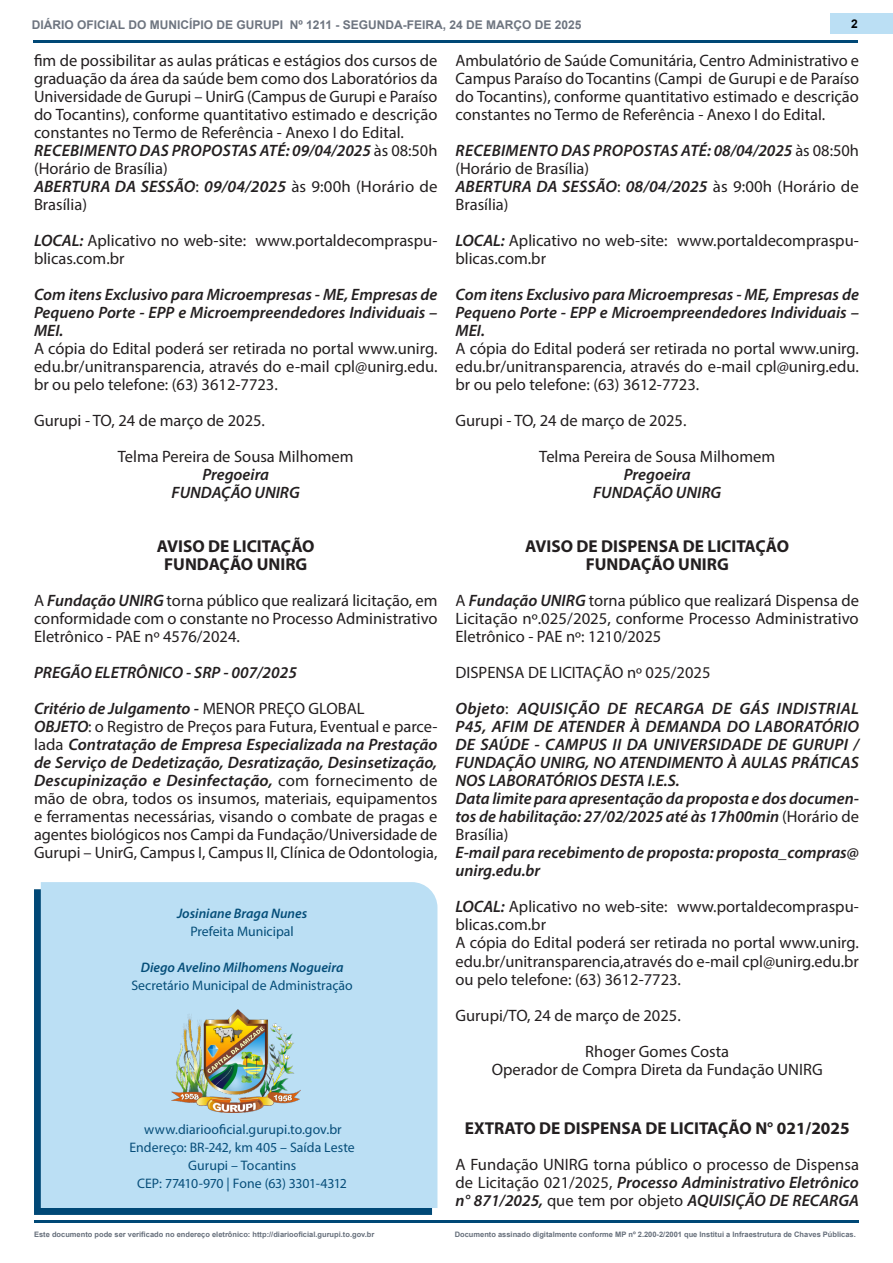
<style>
.page{position:relative;width:893px;height:1263px;background:#fff}
.page>*{position:absolute;margin:0;border:0;box-sizing:border-box;transform-origin:0 0}
.proto{font:700 17.25px "Myriad Pro";color:#231f20}
.texto_-_EXTRATO{font:16.5px/18px "Myriad Pro";color:#231f20;text-align:justify}
.texto_-_EXTRATO-2{font:italic 600 16.5px/18px "Myriad Pro";color:#231f20;text-align:justify}
.texto_-_EXTRATO-3{font:italic 600 16.5px/18px "Myriad Pro";letter-spacing:.02em;color:#231f20}
.TEXTO_CENTRO{font:16.5px "Myriad Pro";color:#231f20}
.TEXTO_CENTRO-2{font:italic 600 16.5px "Myriad Pro";color:#231f20}
.conteudosuma{font:13.8px "Myriad Pro";color:#074e7a}
.conteudosuma-2{font:13.8px "Myriad Pro";color:#054e79}
.conteudosuma-3{font:italic 600 13.8px "Myriad Pro";color:#054e79}
.conteudosuma-4{font:13.8px "Myriad Pro";letter-spacing:-.02em;color:#074e7a}
.t1{font:700 12px "Arial";color:#6e7580}
.t2{font:700 12px "Arial";color:#000001}
.t3{font:700 7.5px "Arial";color:#666f7b}
.s1{font-weight:400;font-style:normal}
.s2{font-weight:600;font-style:italic}
</style>
<div class="page">
<hr style="left:34px;top:1220px;width:825px;height:3px;background:#004876">
<div style="left:831px;top:13px;width:62px;height:21px;background:#bbdff4"></div>
<hr style="left:33px;top:40px;width:825px;height:3px;background:#004876">
<svg style="left:34px;top:889px;width:398px;height:326px;background:#034a77"></svg>
<div style="left:41px;top:882px;width:396px;height:326px;background:#bbdff4"></div>
<img style="left:171px;top:1010px;width:129px;height:102px">
<p class="t1" style="left:32px;top:16px;width:551px">DIÁRIO OFICIAL DO MUNICÍPIO DE GURUPI Nº 1211 - SEGUNDA-FEIRA, 24 DE MARÇO DE 2025</p>
<p class="t2" style="left:851px;top:15px;width:8px">2</p>
<p class="texto_-_EXTRATO" style="left:34px;top:52px;width:405px">fim de possibilitar as aulas práticas e estágios dos cursos de graduação da área da saúde bem como dos Laboratórios da Universidade de Gurupi – UnirG (Campus de Gurupi e Paraíso do Tocantins), conforme quantitativo estimado e descrição constantes no Termo de Referência - Anexo I do Edital.</p>
<p class="texto_-_EXTRATO-3" style="left:34px;top:141px;width:405px">RECEBIMENTO DAS PROPOSTAS ATÉ: 09/04/2025 <span class="s1">às 08:50h (Horário de Brasília)</span></p>
<p class="texto_-_EXTRATO" style="left:34px;top:178px;width:405px"><span class="s2">ABERTURA DA SESSÃO</span>: <span class="s2">09/04/2025</span> às 9:00h (Horário de<br>Brasília)</p>
<p class="texto_-_EXTRATO" style="left:34px;top:232px;width:405px"><span class="s2">LOCAL:</span> Aplicativo no web-site: www.portaldecompraspu&shy;blicas.com.br</p>
<p class="texto_-_EXTRATO-2" style="left:34px;top:285px;width:405px">Com itens Exclusivo para Microempresas - ME, Empresas de Pequeno Porte - EPP e Microempreendedores Individuais – MEI.</p>
<p class="texto_-_EXTRATO" style="left:34px;top:340px;width:405px">A cópia do Edital poderá ser retirada no portal www.unirg. edu.br/unitransparencia, através do e-mail cpl@unirg.edu. br ou pelo telefone: (63) 3612-7723.</p>
<p class="texto_-_EXTRATO" style="left:34px;top:412px;width:232px">Gurupi - TO, 24 de março de 2025.</p>
<p class="TEXTO_CENTRO" style="left:118px;top:447px;width:237px">Telma Pereira de Sousa Milhomem</p>
<p class="TEXTO_CENTRO-2" style="left:202px;top:464px;width:68px">Pregoeira</p>
<p class="TEXTO_CENTRO-2" style="left:172px;top:482px;width:130px">FUNDAÇÃO UNIRG</p>
<p class="proto" style="left:157px;top:535px;width:159px">AVISO DE LICITAÇÃO</p>
<p class="proto" style="left:164px;top:553px;width:145px">FUNDAÇÃO UNIRG</p>
<p class="texto_-_EXTRATO" style="left:34px;top:592px;width:405px">A <span class="s2">Fundação UNIRG</span> torna público que realizará licitação, em conformidade com o constante no Processo Administrativo Eletrônico - PAE nº 4576/2024.</p>
<p class="texto_-_EXTRATO-2" style="left:34px;top:663px;width:264px">PREGÃO ELETRÔNICO - SRP - 007/2025</p>
<p class="texto_-_EXTRATO-2" style="left:34px;top:699px;width:332px">Critério de Julgamento - <span class="s1">MENOR PREÇO GLOBAL</span></p>
<p class="texto_-_EXTRATO" style="left:34px;top:718px;width:405px"><span class="s2">OBJETO</span>: o Registro de Preços para Futura, Eventual e parce&shy;lada <span class="s2">Contratação de Empresa Especializada na Prestação de Serviço de Dedetização, Desratização, Desinsetização, Descupinização e Desinfectação,</span> com fornecimento de mão de obra, todos os insumos, materiais, equipamentos e ferramentas necessárias, visando o combate de pragas e agentes biológicos nos Campi da Fundação/Universidade de Gurupi – UnirG, Campus I, Campus II, Clínica de Odontologia,</p>
<p class="conteudosuma-3" style="left:177px;top:905px;width:132px">Josiniane Braga Nunes</p>
<p class="conteudosuma-2" style="left:190px;top:923px;width:105px">Prefeita Municipal</p>
<p class="conteudosuma-3" style="left:141px;top:959px;width:204px">Diego Avelino Milhomens Nogueira</p>
<p class="conteudosuma-2" style="left:131px;top:977px;width:223px">Secretário Municipal de Administração</p>
<p class="conteudosuma" style="left:144px;top:1121px;width:199px">www.diariooficial.gurupi.to.gov.br</p>
<p class="conteudosuma" style="left:129px;top:1139px;width:227px">Endereço: BR-242, km 405 – Saída Leste</p>
<p class="conteudosuma" style="left:188px;top:1157px;width:110px">Gurupi – Tocantins</p>
<p class="conteudosuma-4" style="left:137px;top:1175px;width:211px">CEP: 77410-970 | Fone (63) 3301-4312</p>
<p class="texto_-_EXTRATO" style="left:455px;top:52px;width:405px">Ambulatório de Saúde Comunitária, Centro Administrativo e Campus Paraíso do Tocantins (Campi de Gurupi e de Paraíso do Tocantins), conforme quantitativo estimado e descrição constantes no Termo de Referência - Anexo I do Edital.</p>
<p class="texto_-_EXTRATO-3" style="left:455px;top:141px;width:405px">RECEBIMENTO DAS PROPOSTAS ATÉ: 08/04/2025 <span class="s1">às 08:50h (Horário de Brasília)</span></p>
<p class="texto_-_EXTRATO" style="left:455px;top:178px;width:405px"><span class="s2">ABERTURA DA SESSÃO</span>: <span class="s2">08/04/2025</span> às 9:00h (Horário de<br>Brasília)</p>
<p class="texto_-_EXTRATO" style="left:455px;top:232px;width:405px"><span class="s2">LOCAL:</span> Aplicativo no web-site: www.portaldecompraspu&shy;blicas.com.br</p>
<p class="texto_-_EXTRATO-2" style="left:455px;top:285px;width:405px">Com itens Exclusivo para Microempresas - ME, Empresas de Pequeno Porte - EPP e Microempreendedores Individuais – MEI.</p>
<p class="texto_-_EXTRATO" style="left:455px;top:340px;width:405px">A cópia do Edital poderá ser retirada no portal www.unirg. edu.br/unitransparencia, através do e-mail cpl@unirg.edu. br ou pelo telefone: (63) 3612-7723.</p>
<p class="texto_-_EXTRATO" style="left:455px;top:412px;width:232px">Gurupi - TO, 24 de março de 2025.</p>
<p class="TEXTO_CENTRO" style="left:539px;top:447px;width:237px">Telma Pereira de Sousa Milhomem</p>
<p class="TEXTO_CENTRO-2" style="left:624px;top:464px;width:68px">Pregoeira</p>
<p class="TEXTO_CENTRO-2" style="left:593px;top:482px;width:130px">FUNDAÇÃO UNIRG</p>
<p class="proto" style="left:525px;top:535px;width:265px">AVISO DE DISPENSA DE LICITAÇÃO</p>
<p class="proto" style="left:586px;top:553px;width:145px">FUNDAÇÃO UNIRG</p>
<p class="texto_-_EXTRATO" style="left:455px;top:592px;width:405px">A <span class="s2">Fundação UNIRG</span> torna público que realizará Dispensa de Licitação nº.025/2025, conforme Processo Administrativo Eletrônico - PAE nº: 1210/2025</p>
<p class="texto_-_EXTRATO" style="left:455px;top:664px;width:256px">DISPENSA DE LICITAÇÃO nº 025/2025</p>
<p class="texto_-_EXTRATO-2" style="left:455px;top:699px;width:405px">Objeto<span class="s1">:</span> AQUISIÇÃO DE RECARGA DE GÁS INDISTRIAL P45, AFIM DE ATENDER À DEMANDA DO LABORATÓRIO DE SAÚDE - CAMPUS II DA UNIVERSIDADE DE GURUPI / FUNDAÇÃO UNIRG, NO ATENDIMENTO À AULAS PRÁTICAS NOS LABORATÓRIOS DESTA I.E.S.</p>
<p class="texto_-_EXTRATO-2" style="left:455px;top:789px;width:405px">Data limite para apresentação da proposta e dos documen&shy;tos de habilitação: 27/02/2025 até às 17h00min <span class="s1">(Horário de Brasília)</span></p>
<p class="texto_-_EXTRATO-2" style="left:455px;top:843px;width:405px">E-mail para recebimento de proposta: proposta_compras@ unirg.edu.br</p>
<p class="texto_-_EXTRATO" style="left:455px;top:898px;width:405px"><span class="s2">LOCAL:</span> Aplicativo no web-site: www.portaldecompraspu&shy;blicas.com.br</p>
<p class="texto_-_EXTRATO" style="left:455px;top:934px;width:405px">A cópia do Edital poderá ser retirada no portal www.unirg. edu.br/unitransparencia,através do e-mail cpl@unirg.edu.br ou pelo telefone: (63) 3612-7723.</p>
<p class="texto_-_EXTRATO" style="left:455px;top:1006px;width:227px">Gurupi/TO, 24 de março de 2025.</p>
<p class="TEXTO_CENTRO" style="left:585px;top:1041px;width:145px">Rhoger Gomes Costa</p>
<p class="TEXTO_CENTRO" style="left:492px;top:1059px;width:332px">Operador de Compra Direta da Fundação UNIRG</p>
<p class="proto" style="left:465px;top:1117px;width:386px">EXTRATO DE DISPENSA DE LICITAÇÃO N° 021/2025</p>
<p class="texto_-_EXTRATO" style="left:455px;top:1155px;width:405px">A Fundação UNIRG torna público o processo de Dispensa de Licitação 021/2025, <span class="s2">Processo Administrativo Eletrônico n° 871/2025,</span> que tem por objeto <span class="s2">AQUISIÇÃO DE RECARGA</span></p>
<p class="t3" style="left:34px;top:1228px;width:342px">Este documento pode ser verificado no endereço eletrônico: http://diariooficial.gurupi.to.gov.br</p>
<p class="t3" style="left:455px;top:1228px;width:403px">Documento assinado digitalmente conforme MP nº 2.200-2/2001 que Institui a Infraestrutura de Chaves Públicas.</p>
</div>
